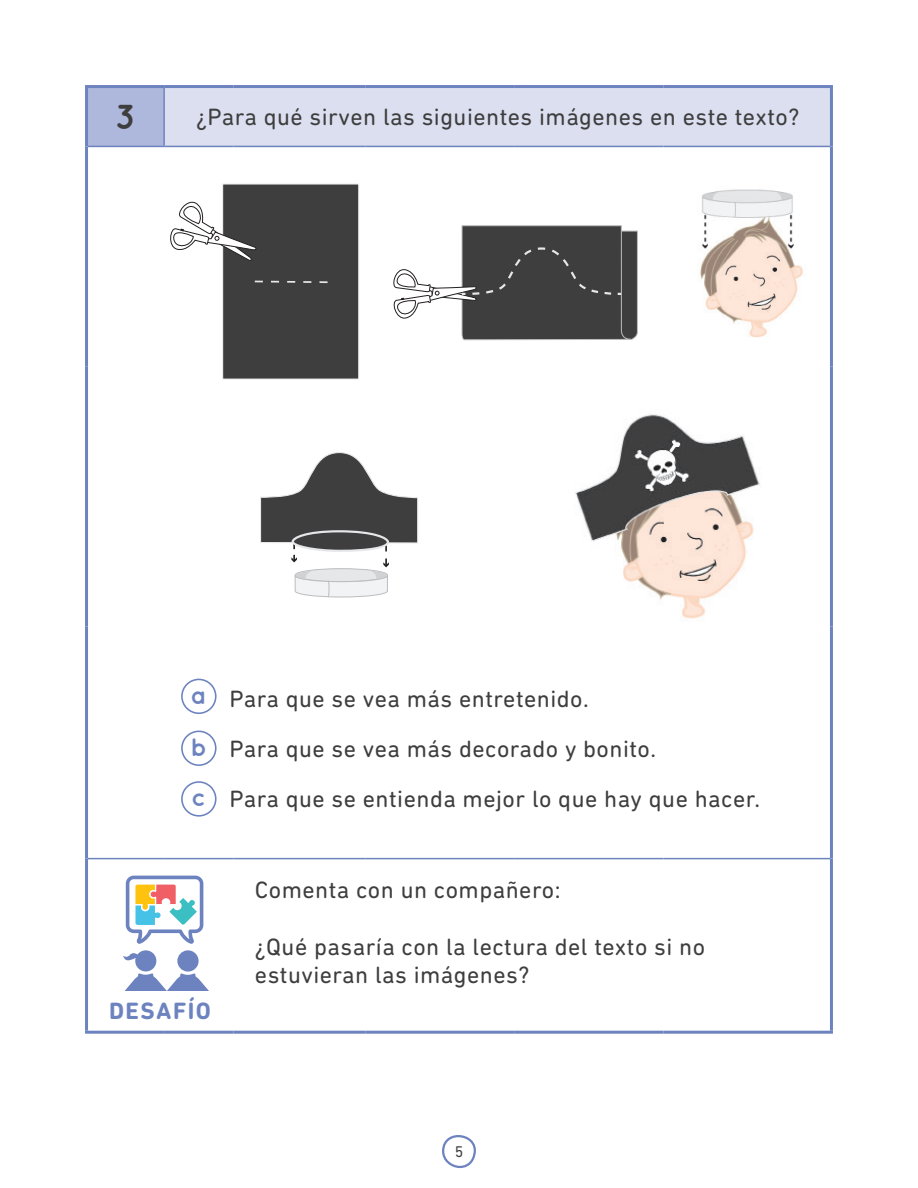
<style>
.page{position:relative;width:918px;height:1188px;background:#fff}
.page>*{position:absolute;margin:0;border:0;box-sizing:border-box;transform-origin:0 0}
.t1{font:700 34.5px "Quicksand";color:#3e3e3f}
.t2{font:24px/49.8px "DIN Next Rounded LT Pro";letter-spacing:.02em;color:#3e3e3f}
.t3{font:700 24px "DIN Next Rounded LT Pro";letter-spacing:.06em;color:#6d83c0}
.t4{font:15.75px "DIN Next Rounded LT Pro";color:#3e3e3f}
.s1{font-family:"Quicksand";font-weight:700;font-size:25.2px;color:#6d83c0}
</style>
<div class="page">
<svg style="left:442px;top:1135px;width:34px;height:34px"></svg>
<div style="left:87px;top:87px;width:77px;height:59px;background:#aeb8dc"></div>
<div style="left:164px;top:87px;width:667px;height:59px;background:#dbdfef"></div>
<hr style="left:163px;top:88px;width:2px;height:58px;background:#6d83c0">
<hr style="left:88px;top:146px;width:76px;height:1px;background:#6d83c0">
<hr style="left:164px;top:146px;width:70px;height:1px;background:#6d83c0">
<hr style="left:234px;top:146px;width:131px;height:1px;background:#6d83c0">
<hr style="left:365px;top:146px;width:149px;height:1px;background:#6d83c0">
<hr style="left:514px;top:146px;width:149px;height:1px;background:#6d83c0">
<hr style="left:663px;top:146px;width:167px;height:1px;background:#6d83c0">
<hr style="left:88px;top:858px;width:76px;height:1px;background:#6d83c0">
<hr style="left:164px;top:858px;width:70px;height:1px;background:#6d83c0">
<hr style="left:234px;top:858px;width:131px;height:1px;background:#6d83c0">
<hr style="left:365px;top:858px;width:149px;height:1px;background:#6d83c0">
<hr style="left:514px;top:858px;width:149px;height:1px;background:#6d83c0">
<hr style="left:663px;top:858px;width:167px;height:1px;background:#6d83c0">
<hr style="left:85px;top:85px;width:79px;height:3px;background:#6d83c0">
<hr style="left:85px;top:88px;width:3px;height:58px;background:#6d83c0">
<hr style="left:164px;top:85px;width:70px;height:3px;background:#6d83c0">
<hr style="left:234px;top:85px;width:131px;height:3px;background:#6d83c0">
<hr style="left:365px;top:85px;width:149px;height:3px;background:#6d83c0">
<hr style="left:514px;top:85px;width:149px;height:3px;background:#6d83c0">
<hr style="left:663px;top:85px;width:170px;height:3px;background:#6d83c0">
<hr style="left:830px;top:88px;width:3px;height:58px;background:#6d83c0">
<hr style="left:85px;top:146px;width:3px;height:221px;background:#6d83c0">
<hr style="left:85px;top:367px;width:3px;height:260px;background:#6d83c0">
<hr style="left:85px;top:627px;width:3px;height:232px;background:#6d83c0">
<hr style="left:830px;top:146px;width:3px;height:221px;background:#6d83c0">
<hr style="left:830px;top:367px;width:3px;height:260px;background:#6d83c0">
<hr style="left:830px;top:627px;width:3px;height:232px;background:#6d83c0">
<hr style="left:85px;top:859px;width:3px;height:172px;background:#6d83c0">
<hr style="left:830px;top:859px;width:3px;height:172px;background:#6d83c0">
<hr style="left:85px;top:1031px;width:79px;height:3px;background:#6d83c0">
<hr style="left:164px;top:1031px;width:70px;height:3px;background:#6d83c0">
<hr style="left:234px;top:1031px;width:131px;height:3px;background:#6d83c0">
<hr style="left:365px;top:1031px;width:149px;height:3px;background:#6d83c0">
<hr style="left:514px;top:1031px;width:149px;height:3px;background:#6d83c0">
<hr style="left:663px;top:1031px;width:170px;height:3px;background:#6d83c0">
<div style="left:223px;top:184px;width:136px;height:195px;background:#3e3e3f"></div>
<div style="left:222px;top:184px;width:137px;height:195px;border:1px solid #e6e7e9"></div>
<svg style="left:254px;top:280px;width:74px;height:4px"></svg>
<svg style="left:170px;top:197px;width:87px;height:65px"></svg>
<img style="left:700px;top:189px;width:103px;height:149px">
<svg style="left:260px;top:452px;width:158px;height:146px"></svg>
<img style="left:575px;top:414px;width:185px;height:205px">
<div style="left:181px;top:679px;width:36px;height:35px;border:2px solid #6d83c0;border-radius:50%"></div>
<div style="left:181px;top:731px;width:36px;height:35px;border:2px solid #6d83c0;border-radius:50%"></div>
<div style="left:181px;top:781px;width:36px;height:36px;border:2px solid #6d83c0;border-radius:50%"></div>
<svg style="left:123px;top:950px;width:86px;height:41px"></svg>
<svg style="left:126px;top:876px;width:77px;height:68px"></svg>
<svg style="left:393px;top:225px;width:245px;height:116px"></svg>
<h1 class="t1" style="left:115px;top:97px;width:23px">3</h1>
<p class="t2" style="left:196px;top:92px;width:605px">¿Para qué sirven las siguientes imágenes en este texto?</p>
<p class="t2" style="left:191px;top:674px;width:571px"><span class="s1">a</span> Para que se vea más entretenido.<br><span class="s1">b</span> Para que se vea más decorado y bonito.<br><span class="s1">c</span> Para que se entienda mejor lo que hay que hacer.</p>
<p class="t3" style="left:109px;top:997px;width:103px">DESAFÍO</p>
<p class="t2" style="left:255px;top:865px;width:307px">Comenta con un compañero:</p>
<p class="t2" style="left:255px;top:932px;width:452px;line-height:28.5px">¿Qué pasaría con la lectura del texto si no estuvieran las imágenes?</p>
<p class="t4" style="left:455px;top:1143px;width:10px">5</p>
</div>
